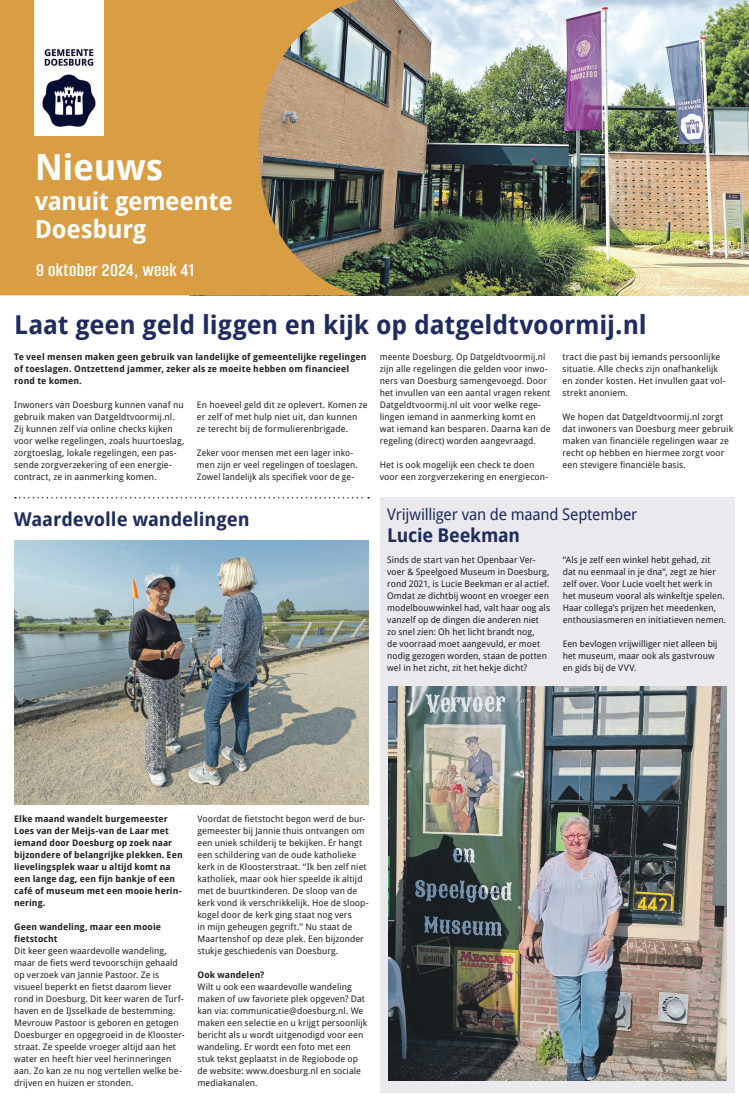
<style>
.page{position:relative;width:749px;height:1106px;background:#fff}
.page>*{position:absolute;margin:0;border:0;box-sizing:border-box;transform-origin:0 0}
.t1{font:700 36px "Droid Sans";letter-spacing:-.01em;color:#fff}
.t2{font:700 26px "Droid Sans";letter-spacing:-.005em;color:#202c5f}
.t3{font:700 25px/28px "Droid Sans";letter-spacing:-.015em;color:#fff}
.t4{font:600 20px "Alumni Sans";letter-spacing:.02em;color:#fff}
.t5{font:700 19px "Droid Sans";letter-spacing:-.005em;color:#202c5f}
.t6{font:16px "Droid Sans";letter-spacing:-.015em;color:#202c5f}
.t7{font:9px/12px "Droid Sans";letter-spacing:.01em;color:#231f20}
.t8{font:700 9px/12px "Droid Sans";letter-spacing:.01em;color:#231f20}
</style>
<div class="page">
<img style="left:359px;top:0;width:389px;height:295px">
<svg style="left:0;top:0;width:359px;height:295px;background:#c5964d"></svg>
<img style="left:35px;top:0;width:68px;height:136px">
<div style="left:380px;top:497px;width:354px;height:595px;background:#e9e9ee"></div>
<svg style="left:15px;top:497px;width:354px;height:1px"></svg>
<img style="left:14px;top:540px;width:355px;height:264px">
<img style="left:388px;top:686px;width:338px;height:394px">
<h1 class="t1" style="left:35px;top:142px;width:130px">Nieuws</h1>
<h3 class="t3" style="left:35px;top:187px;width:199px">vanuit gemeente<br>Doesburg</h3>
<h3 class="t4" style="left:36px;top:259px;width:159px">9 oktober 2024, week 41</h3>
<h2 class="t2" style="left:14px;top:306px;width:634px">Laat geen geld liggen en kijk op datgeldtvoormij.nl</h2>
<p class="t8" style="left:14px;top:351px;width:353px">Te veel mensen maken geen gebruik van landelijke of gemeentelijke regelingen of toeslagen. Ontzettend jammer, zeker als ze moeite hebben om financieel rond te komen.</p>
<p class="t7" style="left:14px;top:399px;width:172px">Inwoners van Doesburg kunnen vanaf nu gebruik maken van Datgeldtvoormij.nl.<br>Zij kunnen zelf via online checks kijken voor welke regelingen, zoals huurtoeslag, zorgtoeslag, lokale regelingen, een pas&shy;sende zorgverzekering of een energie&shy;contract, ze in aanmerking komen.</p>
<p class="t7" style="left:197px;top:398px;width:172px">En hoeveel geld dit ze oplevert. Komen ze er zelf of met hulp niet uit, dan kunnen ze terecht bij de formulierenbrigade.</p>
<p class="t7" style="left:197px;top:447px;width:162px">Zeker voor mensen met een lager inko&shy;men zijn er veel regelingen of toeslagen.<br>Zowel landelijk als specifiek voor de ge-</p>
<h3 class="t5" style="left:14px;top:506px;width:237px">Waardevolle wandelingen</h3>
<p class="t7" style="left:379px;top:351px;width:172px">meente Doesburg. Op Datgeldtvoormij.nl zijn alle regelingen die gelden voor inwo&shy;ners van Doesburg samengevoegd. Door het invullen van een aantal vragen rekent Datgeldtvoormij.nl uit voor welke rege&shy;lingen iemand in aanmerking komt en wat iemand kan besparen. Daarna kan de regeling (direct) worden aangevraagd.</p>
<p class="t7" style="left:379px;top:458px;width:170px">Het is ook mogelijk een check te doen voor een zorgverzekering en energiecon-</p>
<p class="t7" style="left:562px;top:350px;width:164px">tract die past bij iemands persoonlijke situatie. Alle checks zijn onafhankelijk en zonder kosten. Het invullen gaat vol&shy;strekt anoniem.</p>
<p class="t7" style="left:562px;top:410px;width:172px">We hopen dat Datgeldtvoormij.nl zorgt dat inwoners van Doesburg meer gebruik maken van financiële regelingen waar ze recht op hebben en hiermee zorgt voor een stevigere financiële basis.</p>
<h3 class="t6" style="left:387px;top:503px;width:251px">Vrijwilliger van de maand September</h3>
<h3 class="t5" style="left:387px;top:522px;width:134px">Lucie Beekman</h3>
<p class="t7" style="left:387px;top:554px;width:164px">Sinds de start van het Openbaar Ver&shy;voer &amp; Speelgoed Museum in Doesburg, rond 2021, is Lucie Beekman er al actief.<br>Omdat ze dichtbij woont en vroeger een modelbouwwinkel had, valt haar oog als vanzelf op de dingen die anderen niet zo snel zien: Oh het licht brandt nog,<br>de voorraad moet aangevuld, er moet nodig gezogen worden, staan de potten wel in het zicht, zit het hekje dicht?</p>
<p class="t7" style="left:562px;top:553px;width:165px">“Als je zelf een winkel hebt gehad, zit<br>dat nu eenmaal in je dna”, zegt ze hier zelf over. Voor Lucie voelt het werk in het museum vooral als winkeltje spelen.<br>Haar collega’s prijzen het meedenken, enthousiasmeren en initiatieven nemen.</p>
<p class="t7" style="left:562px;top:637px;width:156px">Een bevlogen vrijwilliger niet alleen bij het museum, maar ook als gastvrouw en gids bij de VVV.</p>
<p class="t8" style="left:14px;top:813px;width:170px">Elke maand wandelt burgemeester<br>Loes van der Meijs-van de Laar met iemand door Doesburg op zoek naar bijzondere of belangrijke plekken. Een lievelingsplek waar u altijd komt na een lange dag, een fijn bankje of een café of museum met een mooie herin&shy;nering.</p>
<p class="t8" style="left:14px;top:920px;width:148px">Geen wandeling, maar een mooie fietstocht</p>
<p class="t7" style="left:14px;top:944px;width:172px">Dit keer geen waardevolle wandeling, maar de fiets werd tevoorschijn gehaald op verzoek van Jannie Pastoor. Ze is visueel beperkt en fietst daarom liever rond in Doesburg. Dit keer waren de Turf&shy;haven en de IJsselkade de bestemming.<br>Mevrouw Pastoor is geboren en getogen Doesburger en opgegroeid in de Klooster&shy;straat. Ze speelde vroeger altijd aan het water en heeft hier veel herinneringen aan. Zo kan ze nu nog vertellen welke be&shy;drijven en huizen er stonden.</p>
<p class="t7" style="left:197px;top:812px;width:173px">Voordat de fietstocht begon werd de bur&shy;gemeester bij Jannie thuis ontvangen om een uniek schilderij te bekijken. Er hangt een schildering van de oude katholieke kerk in de Kloosterstraat. ‘’Ik ben zelf niet katholiek, maar ook hier speelde ik altijd met de buurtkinderen. De sloop van de kerk vond ik verschrikkelijk. Hoe de sloop&shy;kogel door de kerk ging staat nog vers<br>in mijn geheugen gegrift.’’ Nu staat de Maartenshof op deze plek. Een bijzonder stukje geschiedenis van Doesburg.</p>
<p class="t8" style="left:197px;top:968px;width:68px">Ook wandelen?</p>
<p class="t7" style="left:197px;top:980px;width:171px">Wilt u ook een waardevolle wandeling maken of uw favoriete plek opgeven? Dat kan via: communicatie@doesburg.nl. We maken een selectie en u krijgt persoonlijk bericht als u wordt uitgenodigd voor een wandeling. Er wordt een foto met een stuk tekst geplaatst in de Regiobode op de website: www.doesburg.nl en sociale mediakanalen.</p>
</div>
